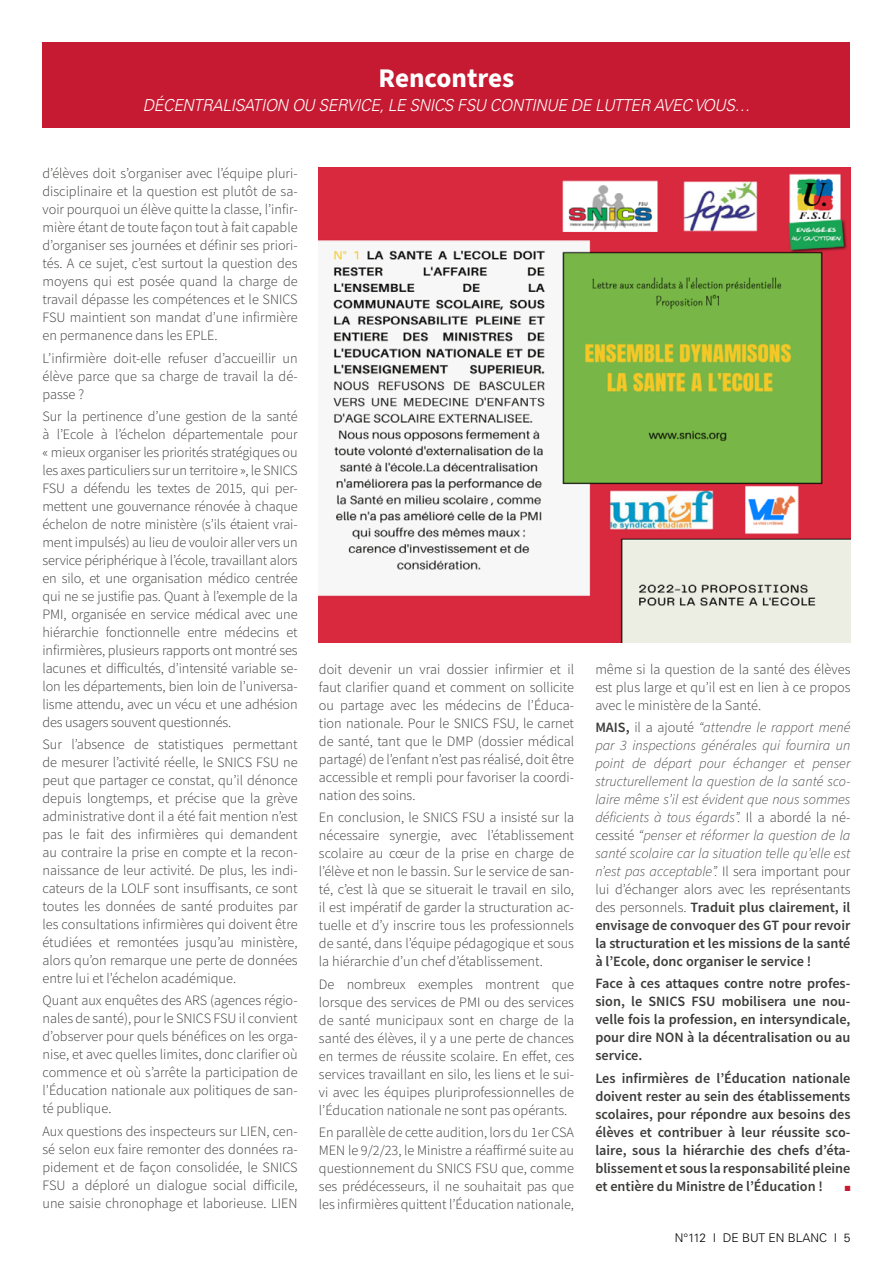
<style>
.page{position:relative;width:893px;height:1263px;background:#fff}
.page>*{position:absolute;margin:0;border:0;box-sizing:border-box;transform-origin:0 0}
.t1{font:700 27px "Source Sans Pro";color:#fff}
.t2{font:italic 300 16.5px "Univers LT Pro 45";letter-spacing:-.02em;color:#fff;scale:.95 1}
.t3{font:300 14.25px/18px "Source Sans Pro";color:#3c3c3b;text-align:justify}
.t4{font:italic 300 14.25px/18px "Source Sans Pro";color:#3c3c3b;text-align:justify}
.t5{font:600 14.25px/18px "Source Sans Pro";color:#3c3c3b;text-align:justify}
.t6{font:300 12px "Univers LT Pro 45";color:#000}
.t7{font:7.5px "Zapf Dingbats ITC";color:#c61a32}
.s1{font-weight:600;font-style:normal}
.s2{font-style:normal}
</style>
<div class="page">
<div style="left:43px;top:43px;width:807px;height:85px;background:#c61a32"></div>
<img style="left:319px;top:168px;width:531px;height:474px">
<h1 class="t1" style="left:379px;top:60px;width:137px">Rencontres</h1>
<p class="t2" style="left:143px;top:95px;width:640px">DÉCENTRALISATION OU SERVICE, LE SNICS FSU CONTINUE DE LUTTER AVEC VOUS…</p>
<p class="t3" style="left:43px;top:165px;width:257px">d’élèves doit s’organiser avec l’équipe pluri&shy;disciplinaire et la question est plutôt de sa&shy;voir pourquoi un élève quitte la classe, l’infir&shy;mière étant de toute façon tout à fait capable d’organiser ses journées et définir ses priori&shy;tés. A ce sujet, c’est surtout la question des moyens qui est posée quand la charge de travail dépasse les compétences et le SNICS FSU maintient son mandat d’une infirmière en permanence dans les EPLE.</p>
<p class="t3" style="left:43px;top:349px;width:257px">L’infirmière doit-elle refuser d’accueillir un élève parce que sa charge de travail la dé&shy;passe ?</p>
<p class="t3" style="left:43px;top:407px;width:257px">Sur la pertinence d’une gestion de la santé à l’Ecole à l’échelon départementale pour « mieux organiser les priorités stratégiques ou les axes particuliers sur un territoire », le SNICS FSU a défendu les textes de 2015, qui per&shy;mettent une gouvernance rénovée à chaque échelon de notre ministère (s’ils étaient vrai&shy;ment impulsés) au lieu de vouloir aller vers un service périphérique à l’école, travaillant alors en silo, et une organisation médico centrée qui ne se justifie pas. Quant à l’exemple de la PMI, organisée en service médical avec une hiérarchie fonctionnelle entre médecins et infirmières, plusieurs rapports ont montré ses lacunes et difficultés, d’intensité variable se&shy;lon les départements, bien loin de l’universa&shy;lisme attendu, avec un vécu et une adhésion des usagers souvent questionnés.</p>
<p class="t3" style="left:43px;top:735px;width:257px">Sur l’absence de statistiques permettant de mesurer l’activité réelle, le SNICS FSU ne peut que partager ce constat, qu’il dénonce depuis longtemps, et précise que la grève administrative dont il a été fait mention n’est pas le fait des infirmières qui demandent au contraire la prise en compte et la recon&shy;naissance de leur activité. De plus, les indi&shy;cateurs de la LOLF sont insuffisants, ce sont toutes les données de santé produites par les consultations infirmières qui doivent être étudiées et remontées jusqu’au ministère, alors qu’on remarque une perte de données entre lui et l’échelon académique.</p>
<p class="t3" style="left:43px;top:992px;width:257px">Quant aux enquêtes des ARS (agences régio&shy;nales de santé), pour le SNICS FSU il convient d’observer pour quels bénéfices on les orga&shy;nise, et avec quelles limites, donc clarifier où commence et où s’arrête la participation de l’Éducation nationale aux politiques de san&shy;té publique.</p>
<p class="t3" style="left:43px;top:1122px;width:257px">Aux questions des inspecteurs sur LIEN, cen&shy;sé selon eux faire remonter des données ra&shy;pidement et de façon consolidée, le SNICS FSU a déploré un dialogue social difficile, une saisie chronophage et laborieuse. LIEN</p>
<p class="t3" style="left:319px;top:660px;width:257px">doit devenir un vrai dossier infirmier et il faut clarifier quand et comment on sollicite ou partage avec les médecins de l’Éduca&shy;tion nationale. Pour le SNICS FSU, le carnet de santé, tant que le DMP (dossier médical partagé) de l’enfant n’est pas réalisé, doit être accessible et rempli pour favoriser la coordi&shy;nation des soins.</p>
<p class="t3" style="left:319px;top:808px;width:257px">En conclusion, le SNICS FSU a insisté sur la nécessaire synergie, avec l’établissement scolaire au cœur de la prise en charge de l’élève et non le bassin. Sur le service de san&shy;té, c’est là que se situerait le travail en silo, il est impératif de garder la structuration ac&shy;tuelle et d’y inscrire tous les professionnels de santé, dans l’équipe pédagogique et sous la hiérarchie d’un chef d’établissement.</p>
<p class="t3" style="left:319px;top:975px;width:257px">De nombreux exemples montrent que lorsque des services de PMI ou des services de santé municipaux sont en charge de la santé des élèves, il y a une perte de chances en termes de réussite scolaire. En effet, ces services travaillant en silo, les liens et le sui&shy;vi avec les équipes pluriprofessionnelles de l’Éducation nationale ne sont pas opérants.</p>
<p class="t3" style="left:319px;top:1123px;width:257px">En parallèle de cette audition, lors du 1er CSA MEN le 9/2/23, le Ministre a réaffirmé suite au questionnement du SNICS FSU que, comme ses prédécesseurs, il ne souhaitait pas que les infirmières quittent l’Éducation nationale,</p>
<p class="t3" style="left:595px;top:660px;width:257px">même si la question de la santé des élèves est plus large et qu’il est en lien à ce propos avec le ministère de la Santé.</p>
<p class="t4" style="left:595px;top:719px;width:257px"><span class="s1">MAIS,</span> <span class="s2">il a ajouté</span> “attendre le rapport mené par 3 inspections générales qui fournira un point de départ pour échanger et penser structurellement la question de la santé sco&shy;laire même s’il est évident que nous sommes déficients à tous égards”. <span class="s2">Il a abordé la né&shy;cessité</span> “penser et réformer la question de la santé scolaire car la situation telle qu’elle est n’est pas acceptable”. <span class="s2">Il sera important pour lui d’échanger alors avec les représentants des personnels.</span> <span class="s1">Traduit plus clairement, il envisage de convoquer des GT pour revoir la structuration et les missions de la santé à l’Ecole, donc organiser le service !</span></p>
<p class="t5" style="left:595px;top:974px;width:257px">Face à ces attaques contre notre profes&shy;sion, le SNICS FSU mobilisera une nou&shy;velle fois la profession, en intersyndicale, pour dire NON à la décentralisation ou au service.</p>
<p class="t5" style="left:595px;top:1069px;width:257px">Les infirmières de l’Éducation nationale doivent rester au sein des établissements scolaires, pour répondre aux besoins des élèves et contribuer à leur réussite sco&shy;laire, sous la hiérarchie des chefs d’éta&shy;blissement et sous la responsabilité pleine et entière du Ministre de l’Éducation !</p>
<p class="t7" style="left:845px;top:1185px;width:7px">■</p>
<p class="t6" style="left:675px;top:1229px;width:177px">N°112 I DE BUT EN BLANC I 5</p>
</div>
